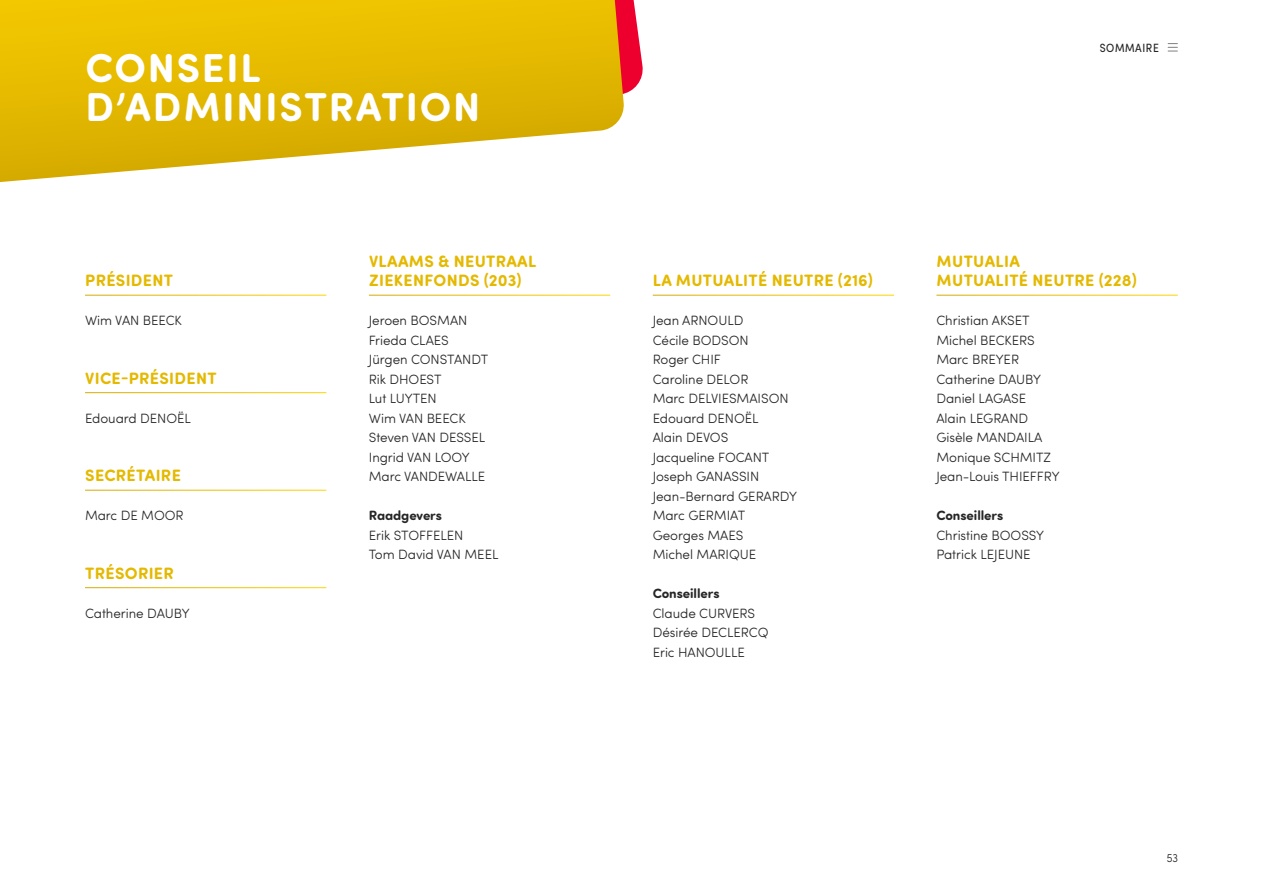
<style>
.page{position:relative;width:1263px;height:893px;background:#fff}
.page>*{position:absolute;margin:0;border:0;box-sizing:border-box;transform-origin:0 0}
.t1{font:700 40.5px/39px "Sofia Pro Soft";letter-spacing:.045em;color:#fff}
.t2{font:700 16.5px/19.5px "Sofia Pro Soft";letter-spacing:.02em;color:#e4b900}
.t3{font:300 13.5px/19.5px "Sofia Pro Soft";letter-spacing:-.005em;color:#262626}
.t4{font:700 13.5px "Sofia Pro Soft";letter-spacing:-.005em;color:#262626}
.t5{font:condensed 12px "Sofia Pro";letter-spacing:.05em;color:#262626}
.t6{font:300 condensed 12px "Sofia Pro";color:#262626}
</style>
<div class="page">
<svg style="left:625px;top:0;width:18px;height:94px;fill:#ed002e"></svg>
<svg style="left:0;top:0;width:625px;height:182px;background:#e7c225"></svg>
<svg style="left:1168px;top:43px;width:9px;height:9px"></svg>
<h1 class="t1" style="left:85px;top:45px;width:396px">CONSEIL<br>D’ADMINISTRATION</h1>
<p class="t2" style="left:85px;top:270px;width:89px">PRÉSIDENT</p>
<p class="t3" style="left:85px;top:310px;width:98px">Wim VAN BEECK</p>
<p class="t2" style="left:85px;top:367px;width:133px">VICE-PRÉSIDENT</p>
<p class="t3" style="left:85px;top:408px;width:107px">Edouard DENOËL</p>
<p class="t2" style="left:85px;top:465px;width:97px">SECRÉTAIRE</p>
<p class="t3" style="left:85px;top:505px;width:100px">Marc DE MOOR</p>
<p class="t2" style="left:85px;top:562px;width:90px">TRÉSORIER</p>
<p class="t3" style="left:85px;top:603px;width:106px">Catherine DAUBY</p>
<p class="t2" style="left:369px;top:250px;width:169px">VLAAMS &amp; NEUTRAAL<br>ZIEKENFONDS (203)</p>
<p class="t3" style="left:369px;top:310px;width:121px">Jeroen BOSMAN<br>Frieda CLAES<br>Jürgen CONSTANDT<br>Rik DHOEST<br>Lut LUYTEN<br>Wim VAN BEECK<br>Steven VAN DESSEL<br>Ingrid VAN LOOY<br>Marc VANDEWALLE</p>
<p class="t4" style="left:369px;top:506px;width:75px">Raadgevers</p>
<p class="t3" style="left:369px;top:525px;width:131px">Erik STOFFELEN<br>Tom David VAN MEEL</p>
<p class="t5" style="left:1100px;top:40px;width:61px">SOMMAIRE</p>
<p class="t2" style="left:653px;top:270px;width:221px">LA MUTUALITÉ NEUTRE (216)</p>
<p class="t3" style="left:653px;top:310px;width:146px">Jean ARNOULD<br>Cécile BODSON<br>Roger CHIF<br>Caroline DELOR<br>Marc DELVIESMAISON<br>Edouard DENOËL<br>Alain DEVOS<br>Jacqueline FOCANT<br>Joseph GANASSIN<br>Jean-Bernard GERARDY<br>Marc GERMIAT<br>Georges MAES<br>Michel MARIQUE</p>
<p class="t4" style="left:653px;top:584px;width:68px">Conseillers</p>
<p class="t3" style="left:653px;top:603px;width:117px">Claude CURVERS<br>Désirée DECLERCQ<br>Eric HANOULLE</p>
<p class="t2" style="left:936px;top:250px;width:202px">MUTUALIA<br>MUTUALITÉ NEUTRE (228)</p>
<p class="t3" style="left:936px;top:310px;width:125px">Christian AKSET<br>Michel BECKERS<br>Marc BREYER<br>Catherine DAUBY<br>Daniel LAGASE<br>Alain LEGRAND<br>Gisèle MANDAILA<br>Monique SCHMITZ<br>Jean-Louis THIEFFRY</p>
<p class="t4" style="left:936px;top:506px;width:68px">Conseillers</p>
<p class="t3" style="left:936px;top:525px;width:109px">Christine BOOSSY<br>Patrick LEJEUNE</p>
<p class="t6" style="left:1167px;top:850px;width:13px">53</p>
</div>
